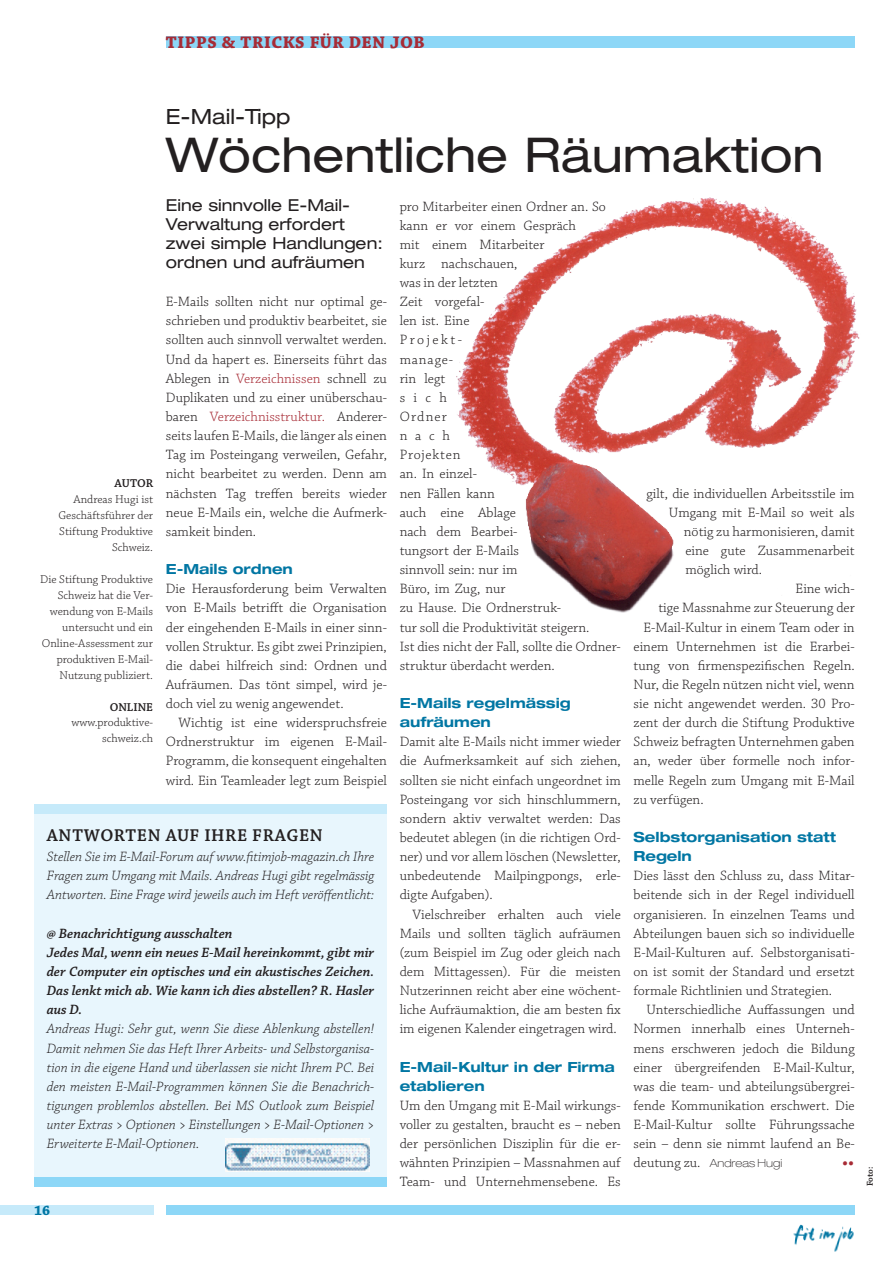
<style>
.page{position:relative;width:893px;height:1263px;background:#fff}
.page>*{position:absolute;margin:0;border:0;box-sizing:border-box;transform-origin:0 0}
.t1{font:expanded 48px "Helvetica Neue";color:#231f20}
.t2{font:expanded 21px "Helvetica Neue";color:#231f20}
.t3{font:600 18px "Chaparral Pro";letter-spacing:.035em;color:#231f20}
.t4{font:700 17.7px "Chaparral Pro";letter-spacing:.03em;color:#a72b35}
.t5{font:expanded 16.5px/19.2px "Helvetica Neue";color:#231f20}
.t6{font:300 14.25px/19.2px "Chaparral Pro";color:#231f20;text-align:justify}
.t7{font:italic 300 14.25px/19.2px "Chaparral Pro";color:#231f20;text-align:justify}
.t8{font:italic 600 14.25px/19.2px "Chaparral Pro";color:#231f20}
.t9{font:700 14.25px "Chaparral Pro";color:#0076a3}
.t10{font:700 14.25px "Chaparral Pro";color:#a72b35}
.t11{font:700 expanded 13.95px/19.2px "Helvetica Neue";color:#0076a3}
.t12{font:300 12px/15.9px "Chaparral Pro";color:#231f20;text-align:right}
.t13{font:600 12px "Chaparral Pro";color:#231f20}
.t14{font:100 expanded 11.25px "Helvetica Neue";color:#231f20}
.t15{font:600 9px "Chaparral Pro";color:#231f20}
.s1{color:#a72b35}
.s2{font-family:"Chaparral Pro";font-weight:300;font-stretch:normal;font-size:14.25px}
</style>
<div class="page">
<div style="left:0;top:1205px;width:153px;height:10px;background:#c6eafa"></div>
<img style="left:794px;top:1224px;width:60px;height:28px">
<div style="left:166px;top:36px;width:689px;height:12px;background:#8dd7f7"></div>
<div style="left:166px;top:1205px;width:689px;height:10px;background:#8dd7f7"></div>
<img style="left:456px;top:197px;width:404px;height:416px">
<div style="left:34px;top:813px;width:353px;height:364px;background:#e8f6fd"></div>
<div style="left:34px;top:804px;width:353px;height:9px;background:#c6eafa"></div>
<div style="left:34px;top:1177px;width:353px;height:9px;background:#8dd7f7"></div>
<img style="left:226px;top:1138px;width:143px;height:33px">
<p class="t4" style="left:166px;top:32px;width:260px">TIPPS &amp; TRICKS FÜR DEN JOB</p>
<h2 class="t2" style="left:166px;top:104px;width:126px">E-Mail-Tipp</h2>
<h1 class="t1" style="left:166px;top:126px;width:659px">Wöchentliche Räumaktion</h1>
<p class="t13" style="left:115px;top:477px;width:40px">AUTOR</p>
<p class="t12" style="left:58px;top:492px;width:96px">Andreas Hugi ist<br>Geschäftsführer der<br>Stiftung Produktive<br>Schweiz.</p>
<p class="t12" style="left:40px;top:572px;width:114px">Die Stiftung Produktive<br>Schweiz hat die Ver&shy;wendung von E-Mails untersucht und ein<br>Online-Assessment zur produktiven E-Mail-<br>Nutzung publiziert.</p>
<p class="t13" style="left:110px;top:700px;width:45px">ONLINE</p>
<p class="t12" style="left:72px;top:715px;width:83px">www.produktive&shy;schweiz.ch</p>
<p class="t5" style="left:166px;top:195px;width:219px">Eine sinnvolle E-Mail-<br>Verwaltung erfordert zwei simple Handlungen: ordnen und aufräumen</p>
<p class="t6" style="left:166px;top:293px;width:223px">E-Mails sollten nicht nur optimal ge&shy;schrieben und produktiv bearbeitet, sie sollten auch sinnvoll verwaltet werden.<br>Und da hapert es. Einerseits führt das Ablegen in <span class="s1">Verzeichnissen</span> schnell zu Duplikaten und zu einer unüberschau&shy;baren <span class="s1">Verzeichnisstruktur.</span> Anderer&shy;seits laufen E-Mails, die länger als einen Tag im Posteingang verweilen, Gefahr, nicht bearbeitet zu werden. Denn am nächsten Tag treffen bereits wieder neue E-Mails ein, welche die Aufmerk&shy;samkeit binden.</p>
<p class="t11" style="left:166px;top:559px;width:129px">E-Mails ordnen</p>
<p class="t6" style="left:166px;top:580px;width:223px">Die Herausforderung beim Verwalten von E-Mails betrifft die Organisation der eingehenden E-Mails in einer sinn&shy;vollen Struktur. Es gibt zwei Prinzipien, die dabei hilfreich sind: Ordnen und Aufräumen. Das tönt simpel, wird je&shy;doch viel zu wenig angewendet.</p>
<p class="t6" style="left:166px;top:714px;width:223px;text-indent:13px">Wichtig ist eine widerspruchsfreie Ordnerstruktur im eigenen E-Mail-Programm, die konsequent eingehalten wird. Ein Teamleader legt zum Beispiel</p>
<p class="t3" style="left:47px;top:825px;width:278px">ANTWORTEN AUF IHRE FRAGEN</p>
<p class="t7" style="left:47px;top:848px;width:329px">Stellen Sie im E-Mail-Forum auf www.fitimjob-magazin.ch Ihre Fragen zum Umgang mit Mails. Andreas Hugi gibt regelmässig Antworten. Eine Frage wird jeweils auch im Heft veröffentlicht:</p>
<p class="t8" style="left:47px;top:924px;width:329px">@ Benachrichtigung ausschalten<br>Jedes Mal, wenn ein neues E-Mail hereinkommt, gibt mir der Computer ein optisches und ein akustisches Zeichen.<br>Das lenkt mich ab. Wie kann ich dies abstellen? R. Hasler aus D.</p>
<p class="t7" style="left:47px;top:1020px;width:329px">Andreas Hugi: Sehr gut, wenn Sie diese Ablenkung abstellen!<br>Damit nehmen Sie das Heft Ihrer Arbeits- und Selbstorganisa&shy;tion in die eigene Hand und überlassen sie nicht Ihrem PC. Bei den meisten E-Mail-Programmen können Sie die Benachrich&shy;tigungen problemlos abstellen. Bei MS Outlook zum Beispiel unter Extras &gt; Optionen &gt; Einstellungen &gt; E-Mail-Optionen &gt; Erweiterte E-Mail-Optionen.</p>
<p class="t9" style="left:34px;top:1202px;width:18px">16</p>
<p class="t6" style="left:400px;top:197px;width:223px;text-align:left">pro Mitarbeiter einen Ordner an. So kann er vor einem Gespräch<br>mit einem Mitarbeiter<br>kurz nachschauen,<br>was in der letzten<br>Zeit vorgefal-<br>len ist. Eine<br>Projekt-<br>manage-<br>rin legt<br>sich<br>Ordner<br>nach<br>Projekten<br>an. In einzel-<br>nen Fällen kann<br>auch eine Ablage<br>nach dem Bearbei-<br>tungsort der E-Mails<br>sinnvoll sein: nur im<br>Büro, im Zug, nur<br>zu Hause. Die Ordnerstruk-<br>tur soll die Produktivität steigern.<br>Ist dies nicht der Fall, sollte die Ordner&shy;struktur überdacht werden.</p>
<p class="t11" style="left:400px;top:693px;width:172px">E-Mails regelmässig aufräumen</p>
<p class="t6" style="left:400px;top:733px;width:223px">Damit alte E-Mails nicht immer wieder die Aufmerksamkeit auf sich ziehen, sollten sie nicht einfach ungeordnet im Posteingang vor sich hinschlummern, sondern aktiv verwaltet werden: Das bedeutet ablegen (in die richtigen Ord&shy;ner) und vor allem löschen (Newsletter, unbedeutende Mailpingpongs, erle&shy;digte Aufgaben).</p>
<p class="t6" style="left:400px;top:905px;width:223px;text-indent:13px">Vielschreiber erhalten auch viele Mails und sollten täglich aufräumen (zum Beispiel im Zug oder gleich nach dem Mittagessen). Für die meisten Nutzerinnen reicht aber eine wöchent&shy;liche Aufräumaktion, die am besten fix im eigenen Kalender eingetragen wird.</p>
<p class="t11" style="left:400px;top:1057px;width:217px">E-Mail-Kultur in der Firma etablieren</p>
<p class="t6" style="left:400px;top:1096px;width:223px">Um den Umgang mit E-Mail wirkungs&shy;voller zu gestalten, braucht es – neben der persönlichen Disziplin für die er&shy;wähnten Prinzipien – Massnahmen auf Team- und Unternehmensebene. Es</p>
<p class="t6" style="left:646px;top:484px;width:210px">gilt, die individuellen Arbeitsstile im</p>
<p class="t6" style="left:669px;top:503px;width:187px">Umgang mit E-Mail so weit als</p>
<p class="t6" style="left:684px;top:522px;width:172px">nötig zu harmonisieren, damit</p>
<p class="t6" style="left:685px;top:541px;width:171px">eine gute Zusammenarbeit</p>
<p class="t6" style="left:685px;top:561px;width:78px">möglich wird.</p>
<p class="t6" style="left:795px;top:580px;width:61px">Eine wich-</p>
<p class="t6" style="left:658px;top:599px;width:198px">tige Massnahme zur Steuerung der</p>
<p class="t6" style="left:643px;top:618px;width:213px">E-Mail-Kultur in einem Team oder in</p>
<p class="t6" style="left:634px;top:637px;width:223px">einem Unternehmen ist die Erarbei-</p>
<p class="t6" style="left:634px;top:656px;width:223px">tung von firmenspezifischen Regeln.</p>
<p class="t6" style="left:634px;top:675px;width:223px">Nur, die Regeln nützen nicht viel, wenn</p>
<p class="t6" style="left:634px;top:694px;width:223px">sie nicht angewendet werden. 30 Pro-</p>
<p class="t6" style="left:634px;top:714px;width:223px">zent der durch die Stiftung Produktive</p>
<p class="t6" style="left:634px;top:733px;width:223px">Schweiz befragten Unternehmen gaben</p>
<p class="t6" style="left:634px;top:752px;width:223px">an, weder über formelle noch infor-</p>
<p class="t6" style="left:634px;top:771px;width:223px">melle Regeln zum Umgang mit E-Mail</p>
<p class="t6" style="left:634px;top:790px;width:72px">zu verfügen.</p>
<p class="t11" style="left:634px;top:827px;width:204px">Selbstorganisation statt<br>Regeln</p>
<p class="t6" style="left:634px;top:867px;width:223px">Dies lässt den Schluss zu, dass Mitar&shy;beitende sich in der Regel individuell organisieren. In einzelnen Teams und Abteilungen bauen sich so individuelle E-Mail-Kulturen auf. Selbstorganisati&shy;on ist somit der Standard und ersetzt formale Richtlinien und Strategien.</p>
<p class="t6" style="left:634px;top:1001px;width:223px;text-indent:13px">Unterschiedliche Auffassungen und Normen innerhalb eines Unterneh&shy;mens erschweren jedoch die Bildung einer übergreifenden E-Mail-Kultur, was die team- und abteilungsübergrei&shy;fende Kommunikation erschwert. Die E-Mail-Kultur sollte Führungssache sein – denn sie nimmt laufend an Be-</p>
<p class="t14" style="left:634px;top:1156px;width:150px"><span class="s2">deutung zu.</span> Andreas Hugi</p>
<p class="t10" style="left:842px;top:1154px;width:13px">••</p>
<p class="t15" style="left:865px;top:1186px;width:21px;rotate:-90deg">FOTO:</p>
</div>
